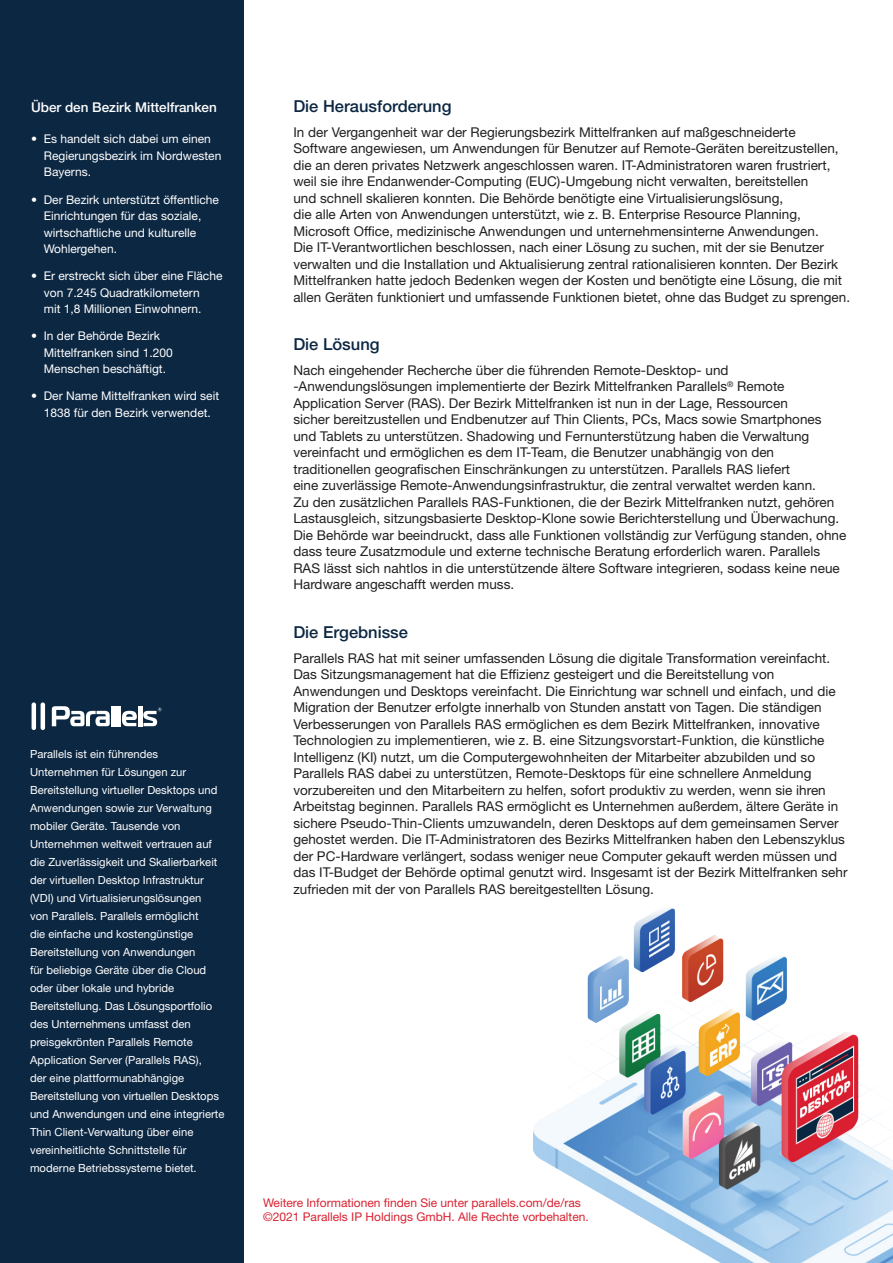
<style>
.page{position:relative;width:893px;height:1263px;background:#fff}
.page>*{position:absolute;margin:0;border:0;box-sizing:border-box;transform-origin:0 0}
.heading1{font:500 16.5px "Helvetica Neue LT Std";color:#0c2742}
.base2{font:13.5px/16.5px "Helvetica Neue LT Std";color:#211f21}
.white1{font:500 13.5px "Helvetica Neue LT Std";color:#fff}
.t1{font:12px/16.5px "Helvetica Neue LT Std";color:#fff}
.red{font:12px "Helvetica Neue LT Std";color:#d82231}
.white3{font:11.25px/18px "Helvetica Neue LT Std";color:#fff}
</style>
<div class="page">
<div style="left:0;top:0;width:243px;height:1263px;background:#0c2742"></div>
<img style="left:533px;top:908px;width:360px;height:355px">
<hr style="left:32px;top:702px;width:4px;height:28px;background:#fff;border-radius:2px">
<hr style="left:41px;top:702px;width:4px;height:28px;background:#fff;border-radius:2px">
<svg style="left:122px;top:711px;width:15px;height:15px"></svg>
<hr style="left:138px;top:706px;width:4px;height:20px;background:#fff">
<hr style="left:117px;top:706px;width:4px;height:20px;background:#fff">
<hr style="left:111px;top:706px;width:4px;height:20px;background:#fff">
<svg style="left:52px;top:706px;width:58px;height:20px"></svg>
<svg style="left:143px;top:708px;width:18px;height:18px"></svg>
<p class="white1" style="left:31px;top:99px;width:187px">Über den Bezirk Mittelfranken</p>
<p class="t1" style="left:44px;top:131px;width:179px;text-indent:-13px">• Es handelt sich dabei um einen<br>Regierungsbezirk im Nordwesten<br>Bayerns.</p>
<p class="t1" style="left:44px;top:191px;width:177px;text-indent:-13px">• Der Bezirk unterstützt öffentliche<br>Einrichtungen für das soziale, wirtschaftliche und kulturelle<br>Wohlergehen.</p>
<p class="t1" style="left:44px;top:267px;width:180px;text-indent:-13px">• Er erstreckt sich über eine Fläche von 7.245 Quadratkilometern<br>mit 1,8 Millionen Einwohnern.</p>
<p class="t1" style="left:44px;top:328px;width:130px;text-indent:-13px">• In der Behörde Bezirk<br>Mittelfranken sind 1.200<br>Menschen beschäftigt.</p>
<p class="t1" style="left:31px;top:388px;width:190px;text-align:center">• Der Name Mittelfranken wird seit<br>1838 für den Bezirk verwendet.</p>
<p class="white3" style="left:30px;top:745px;width:196px">Parallels ist ein führendes Unternehmen für Lösungen zur Bereitstellung virtueller Desktops und Anwendungen sowie zur Verwaltung mobiler Geräte. Tausende von Unternehmen weltweit vertrauen auf die Zuverlässigkeit und Skalierbarkeit der virtuellen Desktop Infrastruktur (VDI) und Virtualisierungslösungen<br>von Parallels. Parallels ermöglicht<br>die einfache und kostengünstige Bereitstellung von Anwendungen<br>für beliebige Geräte über die Cloud oder über lokale und hybride Bereitstellung. Das Lösungsportfolio des Unternehmens umfasst den preisgekrönten Parallels Remote Application Server (Parallels RAS),<br>der eine plattformunabhängige Bereitstellung von virtuellen Desktops und Anwendungen und eine integrierte Thin Client-Verwaltung über eine vereinheitlichte Schnittstelle für moderne Betriebssysteme bietet.</p>
<p class="heading1" style="left:293px;top:96px;width:160px">Die Herausforderung</p>
<p class="base2" style="left:293px;top:123px;width:558px">In der Vergangenheit war der Regierungsbezirk Mittelfranken auf maßgeschneiderte Software angewiesen, um Anwendungen für Benutzer auf Remote-Geräten bereitzustellen, die an deren privates Netzwerk angeschlossen waren. IT-Administratoren waren frustriert, weil sie ihre Endanwender-Computing (EUC)-Umgebung nicht verwalten, bereitstellen<br>und schnell skalieren konnten. Die Behörde benötigte eine Virtualisierungslösung,<br>die alle Arten von Anwendungen unterstützt, wie z. B. Enterprise Resource Planning, Microsoft Office, medizinische Anwendungen und unternehmensinterne Anwendungen.<br>Die IT‑Verantwortlichen beschlossen, nach einer Lösung zu suchen, mit der sie Benutzer verwalten und die Installation und Aktualisierung zentral rationalisieren konnten. Der Bezirk Mittelfranken hatte jedoch Bedenken wegen der Kosten und benötigte eine Lösung, die mit allen Geräten funktioniert und umfassende Funktionen bietet, ohne das Budget zu sprengen.</p>
<p class="heading1" style="left:293px;top:334px;width:88px">Die Lösung</p>
<p class="base2" style="left:293px;top:362px;width:554px">Nach eingehender Recherche über die führenden Remote-Desktop- und -Anwendungslösungen implementierte der Bezirk Mittelfranken Parallels<sup>®</sup> Remote Application Server (RAS). Der Bezirk Mittelfranken ist nun in der Lage, Ressourcen<br>sicher bereitzustellen und Endbenutzer auf Thin Clients, PCs, Macs sowie Smartphones und Tablets zu unterstützen. Shadowing und Fernunterstützung haben die Verwaltung vereinfacht und ermöglichen es dem IT-Team, die Benutzer unabhängig von den traditionellen geografischen Einschränkungen zu unterstützen. Parallels RAS liefert<br>eine zuverlässige Remote-Anwendungsinfrastruktur, die zentral verwaltet werden kann.<br>Zu den zusätzlichen Parallels RAS-Funktionen, die der Bezirk Mittelfranken nutzt, gehören Lastausgleich, sitzungsbasierte Desktop-Klone sowie Berichterstellung und Überwachung.<br>Die Behörde war beeindruckt, dass alle Funktionen vollständig zur Verfügung standen, ohne dass teure Zusatzmodule und externe technische Beratung erforderlich waren. Parallels RAS lässt sich nahtlos in die unterstützende ältere Software integrieren, sodass keine neue Hardware angeschafft werden muss.</p>
<p class="heading1" style="left:293px;top:622px;width:116px">Die Ergebnisse</p>
<p class="base2" style="left:293px;top:649px;width:556px">Parallels RAS hat mit seiner umfassenden Lösung die digitale Transformation vereinfacht.<br>Das Sitzungsmanagement hat die Effizienz gesteigert und die Bereitstellung von Anwendungen und Desktops vereinfacht. Die Einrichtung war schnell und einfach, und die Migration der Benutzer erfolgte innerhalb von Stunden anstatt von Tagen. Die ständigen Verbesserungen von Parallels RAS ermöglichen es dem Bezirk Mittelfranken, innovative Technologien zu implementieren, wie z. B. eine Sitzungsvorstart-Funktion, die künstliche Intelligenz (KI) nutzt, um die Computergewohnheiten der Mitarbeiter abzubilden und so Parallels RAS dabei zu unterstützen, Remote-Desktops für eine schnellere Anmeldung vorzubereiten und den Mitarbeitern zu helfen, sofort produktiv zu werden, wenn sie ihren Arbeitstag beginnen. Parallels RAS ermöglicht es Unternehmen außerdem, ältere Geräte in sichere Pseudo-Thin-Clients umzuwandeln, deren Desktops auf dem gemeinsamen Server gehostet werden. Die IT-Administratoren des Bezirks Mittelfranken haben den Lebenszyklus der PC-Hardware verlängert, sodass weniger neue Computer gekauft werden müssen und das IT-Budget der Behörde optimal genutzt wird. Insgesamt ist der Bezirk Mittelfranken sehr zufrieden mit der von Parallels RAS bereitgestellten Lösung.</p>
<p class="red" style="left:263px;top:1195px;width:319px">Weitere Informationen finden Sie unter parallels.com/de/ras</p>
<p class="red" style="left:263px;top:1210px;width:327px">©2021 Parallels IP Holdings GmbH. Alle Rechte vorbehalten.</p>
</div>
